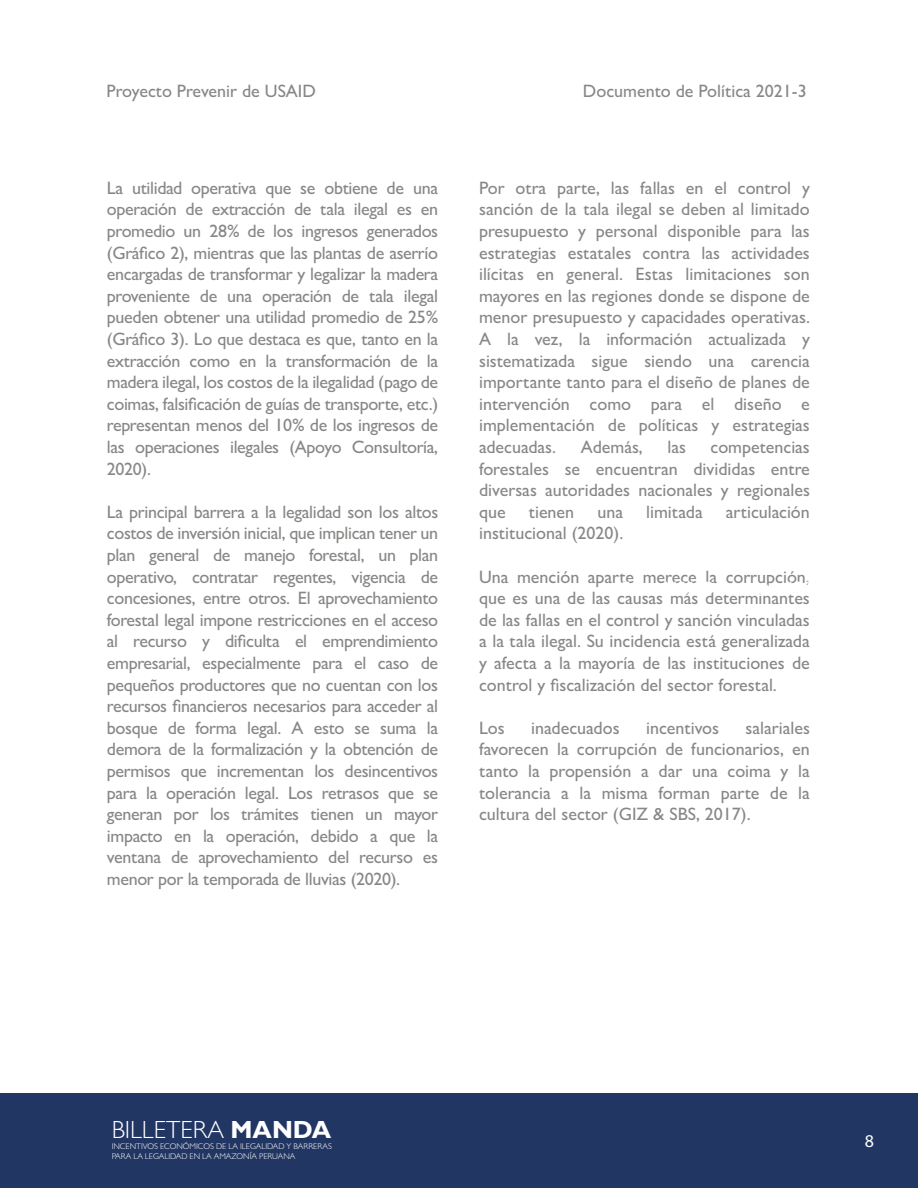
<style>
.page{position:relative;width:918px;height:1188px;background:#fff}
.page>*{position:absolute;margin:0;border:0;box-sizing:border-box;transform-origin:0 0}
.t1{font:300 24.9px "Gill Sans";color:#fff}
.t2{font:500 18px/21.6px "Gill Sans";color:#878886;text-align:justify}
.t3{font:18px "Myriad Pro";color:#fff}
.t4{font:300 8.4px/10.1px "Gill Sans";color:#fff}
.s1{font-weight:700}
</style>
<div class="page">
<div style="left:0;top:1093px;width:918px;height:95px;background:#223664"></div>
<p class="t2" style="left:107px;top:80px;width:211px">Proyecto Prevenir de USAID</p>
<p class="t2" style="left:583px;top:80px;width:225px">Documento de Política 2021-3</p>
<p class="t2" style="left:107px;top:177px;width:333px">La utilidad operativa que se obtiene de una operación de extracción de tala ilegal es en promedio un 28% de los ingresos generados (Gráfico 2), mientras que las plantas de aserrío encargadas de transformar y legalizar la madera proveniente de una operación de tala ilegal pueden obtener una utilidad promedio de 25% (Gráfico 3). Lo que destaca es que, tanto en la extracción como en la transformación de la madera ilegal, los costos de la ilegalidad (pago de coimas, falsificación de guías de transporte, etc.) representan menos del 10% de los ingresos de las operaciones ilegales (Apoyo Consultoría, 2020).</p>
<p class="t2" style="left:107px;top:501px;width:333px">La principal barrera a la legalidad son los altos costos de inversión inicial, que implican tener un plan general de manejo forestal, un plan operativo, contratar regentes, vigencia de concesiones, entre otros. El aprovechamiento forestal legal impone restricciones en el acceso al recurso y dificulta el emprendimiento empresarial, especialmente para el caso de pequeños productores que no cuentan con los recursos financieros necesarios para acceder al bosque de forma legal. A esto se suma la demora de la formalización y la obtención de permisos que incrementan los desincentivos para la operación legal. Los retrasos que se generan por los trámites tienen un mayor impacto en la operación, debido a que la ventana de aprovechamiento del recurso es menor por la temporada de lluvias (2020).</p>
<p class="t2" style="left:479px;top:177px;width:332px">Por otra parte, las fallas en el control y sanción de la tala ilegal se deben al limitado presupuesto y personal disponible para las estrategias estatales contra las actividades ilícitas en general. Estas limitaciones son mayores en las regiones donde se dispone de menor presupuesto y capacidades operativas.<br>A la vez, la información actualizada y sistematizada sigue siendo una carencia importante tanto para el diseño de planes de intervención como para el diseño e implementación de políticas y estrategias adecuadas.</p>
<p class="t2" style="left:581px;top:436px;width:64px">Además,</p>
<p class="t2" style="left:667px;top:436px;width:20px">las</p>
<p class="t2" style="left:479px;top:436px;width:332px;text-indent:231px">competencias forestales se encuentran divididas entre diversas autoridades nacionales y regionales que</p>
<p class="t2" style="left:529px;top:501px;width:47px">tienen</p>
<p class="t2" style="left:597px;top:501px;width:27px">una</p>
<p class="t2" style="left:646px;top:501px;width:58px">limitada</p>
<p class="t2" style="left:726px;top:501px;width:86px">articulación</p>
<p class="t2" style="left:479px;top:522px;width:146px">institucional (2020).</p>
<p class="t2" style="left:479px;top:566px;width:332px">Una mención aparte merece la corrupción, que es una de las causas más determinantes de las fallas en el control y sanción vinculadas a la tala ilegal. Su incidencia está generalizada y afecta a la mayoría de las instituciones de control y fiscalización del sector forestal.</p>
<p class="t2" style="left:479px;top:717px;width:27px">Los</p>
<p class="t2" style="left:531px;top:717px;width:90px">inadecuados</p>
<p class="t2" style="left:646px;top:717px;width:74px">incentivos</p>
<p class="t2" style="left:479px;top:717px;width:332px;text-indent:267px">salariales favorecen la corrupción de funcionarios, en tanto la propensión a dar una coima y la tolerancia a la misma forman parte de la cultura del sector (GIZ &amp; SBS, 2017).</p>
<h1 class="t1" style="left:112px;top:1115px;width:221px">BILLETERA <span class="s1">MANDA</span></h1>
<p class="t4" style="left:112px;top:1141px;width:222px">INCENTIVOS ECONÓMICOS DE LA ILEGALIDAD Y BARRERAS<br>PARA LA LEGALIDAD EN LA AMAZONÍA PERUANA</p>
<p class="t3" style="left:865px;top:1129px;width:11px">8</p>
</div>
